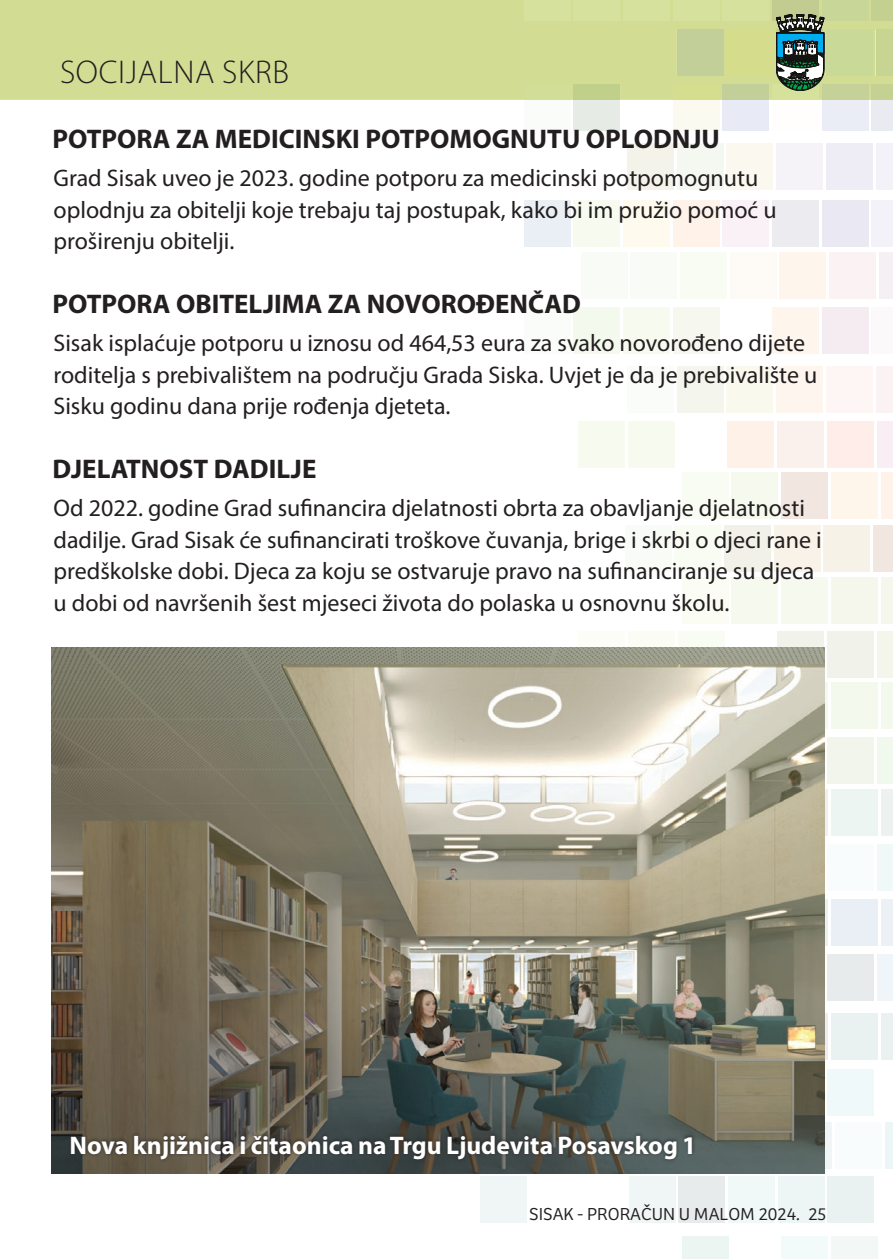
<style>
.page{position:relative;width:893px;height:1259px;background:#fff}
.page>*{position:absolute;margin:0;border:0;box-sizing:border-box;transform-origin:0 0}
.t1{font:300 33px "Myriad Pro";letter-spacing:.02em;color:#231f20}
.t2{font:700 27px "Myriad Pro";color:#231f20}
.t3{font:700 25.5px "Myriad Pro";color:#fff}
.t4{font:24px/31.5px "Myriad Pro";color:#231f20}
.t5{font:300 18px "Bree SK01";color:#231f20}
</style>
<div class="page">
<div style="left:1px;top:0;width:892px;height:100px;background:#d2dd93"></div>
<hr style="left:0;top:0;width:1px;height:100px;background:#d2dd93">
<div style="left:831px;top:1236px;width:47px;height:23px;background:#f3f7f5"></div>
<div style="left:782px;top:1236px;width:46px;height:23px;background:#f3fafa"></div>
<div style="left:682px;top:1236px;width:47px;height:23px;background:#edf5f3"></div>
<div style="left:827px;top:1176px;width:47px;height:47px;background:#eaf1f1"></div>
<div style="left:778px;top:1176px;width:46px;height:47px;background:#edf5f5"></div>
<div style="left:728px;top:1176px;width:46px;height:47px;background:#f0f9f7"></div>
<div style="left:678px;top:1176px;width:47px;height:47px;background:#e7ebec"></div>
<div style="left:629px;top:1176px;width:46px;height:47px;background:#f0f6f5"></div>
<div style="left:480px;top:1176px;width:46px;height:47px;background:#f0f6f5"></div>
<div style="left:884px;top:1122px;width:9px;height:46px;background:#edf6f7"></div>
<div style="left:835px;top:1122px;width:46px;height:46px;background:#f9fcfc"></div>
<div style="left:785px;top:1122px;width:46px;height:46px;background:#f0f6f5"></div>
<div style="left:827px;top:1069px;width:47px;height:46px;background:#f0f9f9"></div>
<div style="left:881px;top:1013px;width:12px;height:46px;background:#eaf1f0"></div>
<div style="left:831px;top:1013px;width:47px;height:46px;background:#eaf1f1"></div>
<div style="left:782px;top:1013px;width:46px;height:46px;background:#eaedf1"></div>
<div style="left:877px;top:954px;width:16px;height:46px;background:#eff5f8"></div>
<div style="left:827px;top:954px;width:47px;height:46px;background:#e7ebec"></div>
<div style="left:881px;top:899px;width:12px;height:46px;background:#edf1f6"></div>
<div style="left:831px;top:899px;width:47px;height:46px;background:#eaeff5"></div>
<div style="left:782px;top:899px;width:46px;height:46px;background:#eaeff2"></div>
<div style="left:877px;top:844px;width:16px;height:46px;background:#f0f9f7"></div>
<div style="left:827px;top:844px;width:47px;height:46px;background:#f9fcfc"></div>
<div style="left:579px;top:422px;width:46px;height:46px;background:#f6faef"></div>
<div style="left:628px;top:422px;width:47px;height:46px;background:#f6faef"></div>
<div style="left:728px;top:422px;width:46px;height:46px;background:#fef1e7"></div>
<div style="left:777px;top:422px;width:47px;height:46px;background:#faf0ec"></div>
<div style="left:827px;top:422px;width:46px;height:46px;background:#feede8"></div>
<div style="left:877px;top:422px;width:16px;height:46px;background:#faeef5"></div>
<div style="left:682px;top:473px;width:46px;height:46px;background:#f9fcf3"></div>
<div style="left:732px;top:473px;width:46px;height:46px;background:#f6faee"></div>
<div style="left:781px;top:473px;width:47px;height:46px;background:#f2e7e0"></div>
<div style="left:831px;top:473px;width:46px;height:46px;background:#fef5eb"></div>
<div style="left:881px;top:473px;width:12px;height:46px;background:#fef2e9"></div>
<div style="left:625px;top:525px;width:46px;height:46px;background:#f9fcf6"></div>
<div style="left:675px;top:525px;width:46px;height:46px;background:#f9fcf3"></div>
<div style="left:724px;top:525px;width:47px;height:46px;background:#f1f0e9"></div>
<div style="left:774px;top:525px;width:46px;height:46px;background:#f8f2e8"></div>
<div style="left:824px;top:525px;width:46px;height:46px;background:#f6f2e7"></div>
<div style="left:873px;top:525px;width:20px;height:46px;background:#f2e7e0"></div>
<div style="left:682px;top:577px;width:46px;height:47px;background:#fbfcf4"></div>
<div style="left:732px;top:577px;width:46px;height:47px;background:#f6faee"></div>
<div style="left:781px;top:577px;width:47px;height:47px;background:#f6faee"></div>
<div style="left:831px;top:577px;width:46px;height:47px;background:#f6f7ec"></div>
<div style="left:881px;top:577px;width:12px;height:47px;background:#f6f7ec"></div>
<div style="left:579px;top:631px;width:46px;height:46px;background:#fbfdf6"></div>
<div style="left:628px;top:631px;width:47px;height:46px;background:#fbfcf4"></div>
<div style="left:678px;top:631px;width:46px;height:46px;background:#f9fcf2"></div>
<div style="left:777px;top:631px;width:47px;height:46px;background:#f1f2ea"></div>
<div style="left:827px;top:631px;width:46px;height:46px;background:#f1f3eb"></div>
<div style="left:877px;top:631px;width:16px;height:46px;background:#f4f6ec"></div>
<div style="left:781px;top:682px;width:47px;height:46px;background:#f4f9ef"></div>
<div style="left:831px;top:682px;width:46px;height:46px;background:#f4f9ed"></div>
<div style="left:881px;top:682px;width:12px;height:46px;background:#f4f9ed"></div>
<div style="left:827px;top:737px;width:46px;height:46px;background:#f1f5ec"></div>
<div style="left:877px;top:737px;width:16px;height:46px;background:#f1f8ed"></div>
<div style="left:781px;top:789px;width:47px;height:46px;background:#eaf1f0"></div>
<div style="left:831px;top:789px;width:46px;height:46px;background:#edf5f3"></div>
<div style="left:881px;top:789px;width:12px;height:46px;background:#edf2f0"></div>
<div style="left:876px;top:366px;width:17px;height:47px;background:#faf2f3"></div>
<div style="left:826px;top:366px;width:46px;height:47px;background:#fef6f5"></div>
<div style="left:776px;top:366px;width:47px;height:47px;background:#fef5ef"></div>
<div style="left:727px;top:366px;width:46px;height:47px;background:#f9f9ee"></div>
<div style="left:677px;top:366px;width:46px;height:47px;background:#f4f5ec"></div>
<div style="left:627px;top:366px;width:47px;height:47px;background:#f9fcf8"></div>
<div style="left:872px;top:307px;width:21px;height:46px;background:#fbf9f9"></div>
<div style="left:822px;top:307px;width:46px;height:46px;background:#f5ecf1"></div>
<div style="left:772px;top:307px;width:47px;height:46px;background:#fef5ed"></div>
<div style="left:673px;top:307px;width:46px;height:46px;background:#f6f7ee"></div>
<div style="left:623px;top:307px;width:47px;height:46px;background:#f6faef"></div>
<div style="left:574px;top:307px;width:46px;height:46px;background:#f4f9ed"></div>
<div style="left:524px;top:307px;width:46px;height:46px;background:#f9fcf8"></div>
<div style="left:879px;top:252px;width:14px;height:47px;background:#f4f0f3"></div>
<div style="left:829px;top:252px;width:47px;height:47px;background:#faf2f3"></div>
<div style="left:780px;top:252px;width:46px;height:47px;background:#fef5ed"></div>
<div style="left:730px;top:252px;width:46px;height:47px;background:#fefbf6"></div>
<div style="left:680px;top:252px;width:47px;height:47px;background:#f9fcf2"></div>
<div style="left:631px;top:252px;width:46px;height:47px;background:#f9fcf6"></div>
<div style="left:581px;top:252px;width:46px;height:47px;background:#f9fcf6"></div>
<div style="left:872px;top:200px;width:21px;height:46px;background:#f2f2f8"></div>
<div style="left:822px;top:200px;width:46px;height:46px;background:#e9e8f3"></div>
<div style="left:772px;top:200px;width:47px;height:46px;background:#ecebf0"></div>
<div style="left:723px;top:200px;width:46px;height:46px;background:#faf1f6"></div>
<div style="left:673px;top:200px;width:46px;height:46px;background:#fef2e9"></div>
<div style="left:623px;top:200px;width:47px;height:46px;background:#fefbee"></div>
<div style="left:574px;top:200px;width:46px;height:46px;background:#f6faef"></div>
<div style="left:524px;top:200px;width:46px;height:46px;background:#eaeff5"></div>
<div style="left:876px;top:144px;width:17px;height:46px;background:#f2f2f8"></div>
<div style="left:826px;top:144px;width:46px;height:46px;background:#eeedf5"></div>
<div style="left:776px;top:144px;width:47px;height:46px;background:#f5f3f8"></div>
<div style="left:727px;top:144px;width:46px;height:46px;background:#fbf8ef"></div>
<div style="left:677px;top:144px;width:46px;height:46px;background:#f5f8f0"></div>
<div style="left:627px;top:144px;width:47px;height:46px;background:#f3f3e9"></div>
<div style="left:872px;top:100px;width:21px;height:31px;background:#e8ecf1"></div>
<div style="left:872px;top:84px;width:21px;height:16px;background:#c4d193"></div>
<div style="left:822px;top:100px;width:46px;height:31px;background:#eaedf6"></div>
<div style="left:822px;top:84px;width:46px;height:16px;background:#c5d199"></div>
<div style="left:772px;top:84px;width:47px;height:16px;background:#d6e19b"></div>
<div style="left:723px;top:100px;width:46px;height:31px;background:#e8eaf5"></div>
<div style="left:723px;top:84px;width:46px;height:16px;background:#c3cf99"></div>
<div style="left:673px;top:100px;width:46px;height:31px;background:#fbfaf0"></div>
<div style="left:673px;top:84px;width:46px;height:16px;background:#d5dd8f"></div>
<div style="left:574px;top:100px;width:46px;height:31px;background:#e7ebe5"></div>
<div style="left:574px;top:84px;width:46px;height:16px;background:#c0cf89"></div>
<div style="left:524px;top:100px;width:46px;height:31px;background:#f9fcf8"></div>
<div style="left:524px;top:84px;width:46px;height:16px;background:#d2de97"></div>
<div style="left:876px;top:30px;width:17px;height:46px;background:#c7d592"></div>
<div style="left:826px;top:30px;width:46px;height:46px;background:#c9d998"></div>
<div style="left:727px;top:30px;width:46px;height:46px;background:#d5dd8d"></div>
<div style="left:677px;top:30px;width:46px;height:46px;background:#c3cf99"></div>
<div style="left:872px;top:0;width:21px;height:21px;background:#c3d090"></div>
<div style="left:822px;top:0;width:46px;height:21px;background:#c8d698"></div>
<div style="left:772px;top:0;width:47px;height:21px;background:#c2cc91"></div>
<div style="left:723px;top:0;width:46px;height:21px;background:#d6e19d"></div>
<div style="left:673px;top:0;width:46px;height:21px;background:#d6e19d"></div>
<div style="left:623px;top:0;width:47px;height:21px;background:#d6e19d"></div>
<div style="left:574px;top:0;width:46px;height:21px;background:#d6e19d"></div>
<div style="left:524px;top:0;width:46px;height:21px;background:#d6e19d"></div>
<svg style="left:776px;top:14px;width:48px;height:77px"></svg>
<img style="left:51px;top:647px;width:774px;height:527px">
<div style="left:68px;top:1131px;width:627px;height:32px;background:#231f20;opacity:.75"></div>
<h1 class="t1" style="left:60px;top:54px;width:231px">SOCIJALNA SKRB</h1>
<p class="t2" style="left:52px;top:121px;width:669px">POTPORA ZA MEDICINSKI POTPOMOGNUTU OPLODNJU</p>
<p class="t4" style="left:54px;top:162px;width:725px">Grad Sisak uveo je 2023. godine potporu za medicinski potpomognutu oplodnju za obitelji koje trebaju taj postupak, kako bi im pružio pomoć u proširenju obitelji.</p>
<p class="t2" style="left:52px;top:286px;width:530px">POTPORA OBITELJIMA ZA NOVOROĐENČAD</p>
<p class="t4" style="left:54px;top:327px;width:765px">Sisak isplaćuje potporu u iznosu od 464,53 eura za svako novorođeno dijete roditelja s prebivalištem na području Grada Siska. Uvjet je da je prebivalište u<br>Sisku godinu dana prije rođenja djeteta.</p>
<p class="t2" style="left:52px;top:451px;width:265px">DJELATNOST DADILJE</p>
<p class="t4" style="left:54px;top:492px;width:770px">Od 2022. godine Grad sufinancira djelatnosti obrta za obavljanje djelatnosti dadilje. Grad Sisak će sufinancirati troškove čuvanja, brige i skrbi o djeci rane i predškolske dobi. Djeca za koju se ostvaruje pravo na sufinanciranje su djeca u dobi od navršenih šest mjeseci života do polaska u osnovnu školu.</p>
<p class="t3" style="left:70px;top:1128px;width:628px">Nova knjižnica i čitaonica na Trgu Ljudevita Posavskog 1</p>
<p class="t5" style="left:529px;top:1203px;width:299px">SISAK - PRORAČUN U MALOM 2024. 25</p>
</div>
